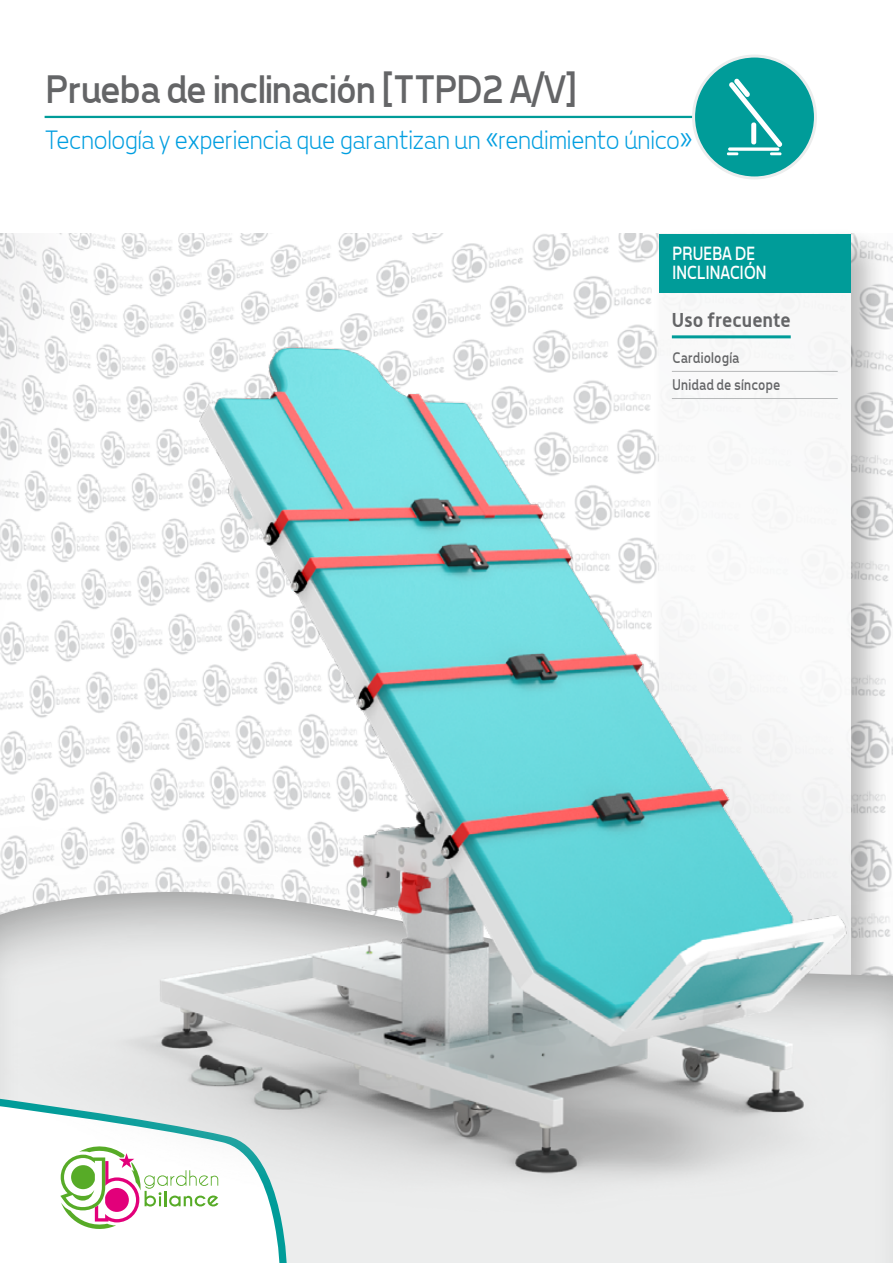
<style>
.page{position:relative;width:893px;height:1263px;background:#fff}
.page>*{position:absolute;margin:0;border:0;box-sizing:border-box;transform-origin:0 0}
.t1{font:40.5px "Tepeno Sans";letter-spacing:-.02em;color:#646567}
.t2{font:300 27px "Tepeno Sans";letter-spacing:-.01em;color:#009ee0}
.t3{font:19.5px/19.5px "Tepeno Sans";letter-spacing:.015em;color:#fff;scale:.9 1}
.t4{font:700 19.5px "Alwyn";color:#646567}
.t5{font:15.75px/27.2px "Tepeno Sans";letter-spacing:.02em;color:#646567;scale:.9 1}
</style>
<div class="page">
<img style="left:0;top:234px;width:893px;height:81px">
<div style="left:651px;top:225px;width:238px;height:955px;background:#000;opacity:.3"></div>
<div style="left:659px;top:234px;width:191px;height:908px;background:#f8f8f8"></div>
<div style="left:659px;top:234px;width:191px;height:58px;background:#009c99"></div>
<img style="left:0;top:315px;width:893px;height:948px">
<hr style="left:45px;top:116px;width:671px;height:2px;background:#009c99">
<div style="left:694px;top:56px;width:121px;height:122px;background:#009c99;border-radius:50%"></div>
<div style="left:692px;top:55px;width:125px;height:124px;border:3px solid #eceded;border-radius:50%"></div>
<svg style="left:726px;top:78px;width:57px;height:77px"></svg>
<h1 class="t1" style="left:44px;top:65px;width:532px">Prueba de inclinación [TTPD2 A/V]</h1>
<p class="t2" style="left:45px;top:124px;width:649px">Tecnología y experiencia que garantizan un «rendimiento único»</p>
<p class="t3" style="left:672px;top:243px;width:106px">PRUEBA DE<br>INCLINACIÓN</p>
<p class="t4" style="left:672px;top:308px;width:120px">Uso frecuente</p>
<p class="t5" style="left:672px;top:343px;width:121px">Cardiología<br>Unidad de síncope</p>
</div>
